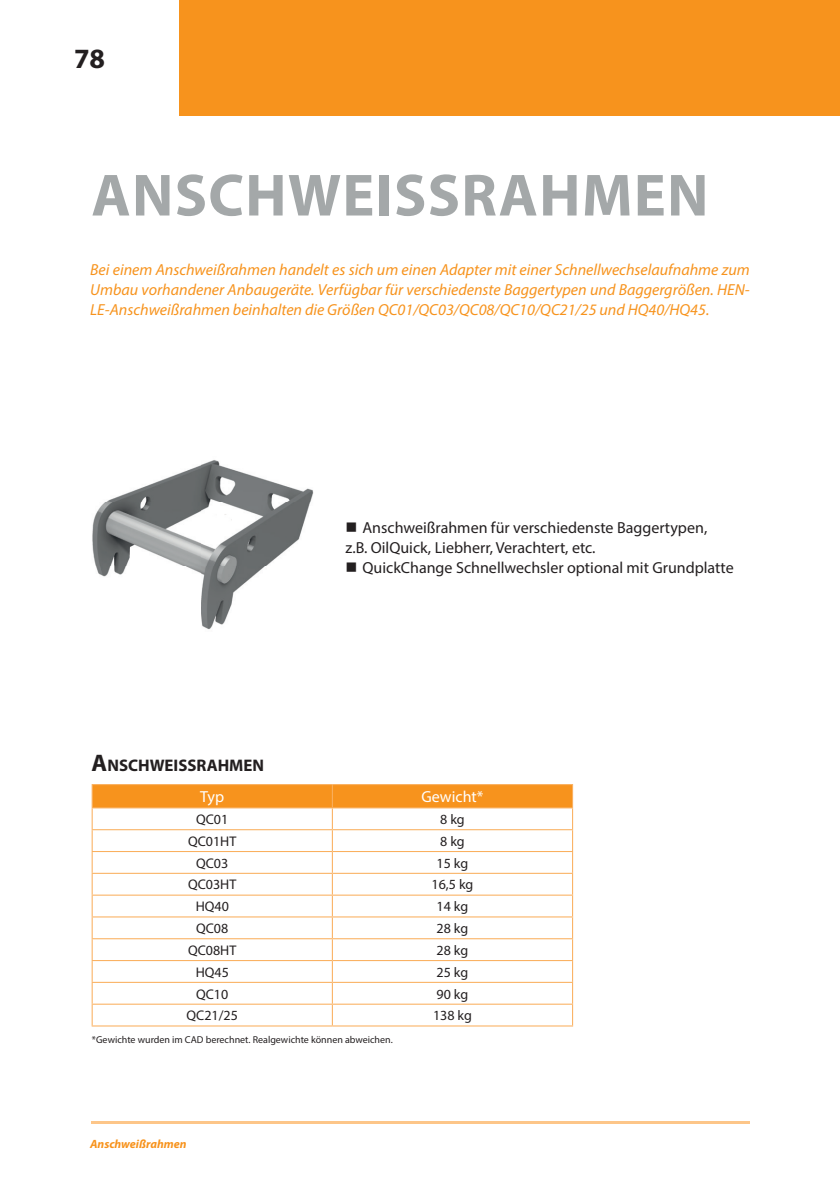
<style>
.page{position:relative;width:840px;height:1191px;background:#fff}
.page>*{position:absolute;margin:0;border:0;box-sizing:border-box;transform-origin:0 0}
.t1{font:700 60px "Myriad Pro";letter-spacing:.02em;color:#a4a8a9}
.t2{font:700 28px "Myriad Pro";color:#231f20}
.t3{font:700 16.8px "Myriad Pro";color:#231f20}
.t4{font:italic 16px/19.8px "Myriad Pro";color:#f7931d;text-align:justify}
.t5{font:16px/19.8px "Myriad Pro";color:#231f20}
.t6{font:16px "Myriad Pro";color:#fff}
.t7{font:14px "Myriad Pro";color:#231f20}
.t8{font:italic 700 12px "Myriad Pro";color:#f7931d}
.t9{font:10px "Myriad Pro";color:#231f20}
.s1{font-size:24px}
</style>
<div class="page">
<img style="left:92px;top:460px;width:222px;height:170px">
<div style="left:179px;top:0;width:660px;height:115px;background:#f7931d"></div>
<hr style="left:91px;top:1122px;width:657px;height:2px;background:#fdc689">
<hr style="left:92px;top:1025px;width:240px;height:1px;background:#fab05f">
<svg style="left:92px;top:784px;width:480px;height:241px"></svg>
<hr style="left:332px;top:829px;width:240px;height:1px;background:#fab05f">
<hr style="left:332px;top:851px;width:240px;height:1px;background:#fab05f">
<hr style="left:332px;top:872px;width:240px;height:2px;background:#fab05f">
<hr style="left:332px;top:894px;width:240px;height:1px;background:#fab05f">
<hr style="left:332px;top:916px;width:240px;height:1px;background:#fab05f">
<hr style="left:332px;top:938px;width:240px;height:1px;background:#fab05f">
<hr style="left:332px;top:960px;width:240px;height:1px;background:#fab05f">
<hr style="left:332px;top:981px;width:240px;height:2px;background:#fab05f">
<hr style="left:332px;top:1003px;width:240px;height:1px;background:#fab05f">
<hr style="left:332px;top:1025px;width:240px;height:1px;background:#fab05f">
<h2 class="t2" style="left:74px;top:40px;width:33px">78</h2>
<h1 class="t1" style="left:91px;top:156px;width:618px">ANSCHWEISSRAHMEN</h1>
<p class="t4" style="left:90px;top:259px;width:660px">Bei einem Anschweißrahmen handelt es sich um einen Adapter mit einer Schnellwechselaufnahme zum Umbau vorhandener Anbaugeräte. Verfügbar für verschiedenste Baggertypen und Baggergrößen. HEN-LE-Anschweißrahmen beinhalten die Größen QC01/QC03/QC08/QC10/QC21/25 und HQ40/HQ45.</p>
<p class="t3" style="left:92px;top:754px;width:174px"><span class="s1">A</span>NSCHWEISSRAHMEN</p>
<p class="t5" style="left:345px;top:517px;width:363px">■ Anschweißrahmen für verschiedenste Baggertypen, z.B. OilQuick, Liebherr, Verachtert, etc.</p>
<p class="t5" style="left:345px;top:557px;width:389px">■ QuickChange Schnellwechsler optional mit Grundplatte</p>
<p class="t6" style="left:200px;top:787px;width:25px">Typ</p>
<p class="t6" style="left:421px;top:787px;width:63px">Gewicht*</p>
<p class="t7" style="left:196px;top:810px;width:34px">QC01</p>
<p class="t7" style="left:440px;top:810px;width:26px">8 kg</p>
<p class="t7" style="left:188px;top:832px;width:50px">QC01HT</p>
<p class="t7" style="left:440px;top:832px;width:26px">8 kg</p>
<p class="t7" style="left:196px;top:854px;width:34px">QC03</p>
<p class="t7" style="left:436px;top:854px;width:33px">15 kg</p>
<p class="t7" style="left:188px;top:876px;width:50px">QC03HT</p>
<p class="t7" style="left:431px;top:876px;width:43px">16,5 kg</p>
<p class="t7" style="left:195px;top:898px;width:35px">HQ40</p>
<p class="t7" style="left:436px;top:898px;width:33px">14 kg</p>
<p class="t7" style="left:196px;top:919px;width:34px">QC08</p>
<p class="t7" style="left:436px;top:919px;width:33px">28 kg</p>
<p class="t7" style="left:188px;top:941px;width:50px">QC08HT</p>
<p class="t7" style="left:436px;top:941px;width:33px">28 kg</p>
<p class="t7" style="left:195px;top:963px;width:35px">HQ45</p>
<p class="t7" style="left:436px;top:963px;width:33px">25 kg</p>
<p class="t7" style="left:196px;top:985px;width:34px">QC10</p>
<p class="t7" style="left:436px;top:985px;width:33px">90 kg</p>
<p class="t7" style="left:186px;top:1007px;width:53px">QC21/25</p>
<p class="t7" style="left:433px;top:1007px;width:40px">138 kg</p>
<p class="t9" style="left:92px;top:1033px;width:302px">*Gewichte wurden im CAD berechnet. Realgewichte können abweichen.</p>
<p class="t8" style="left:90px;top:1136px;width:98px">Anschweißrahmen</p>
</div>
